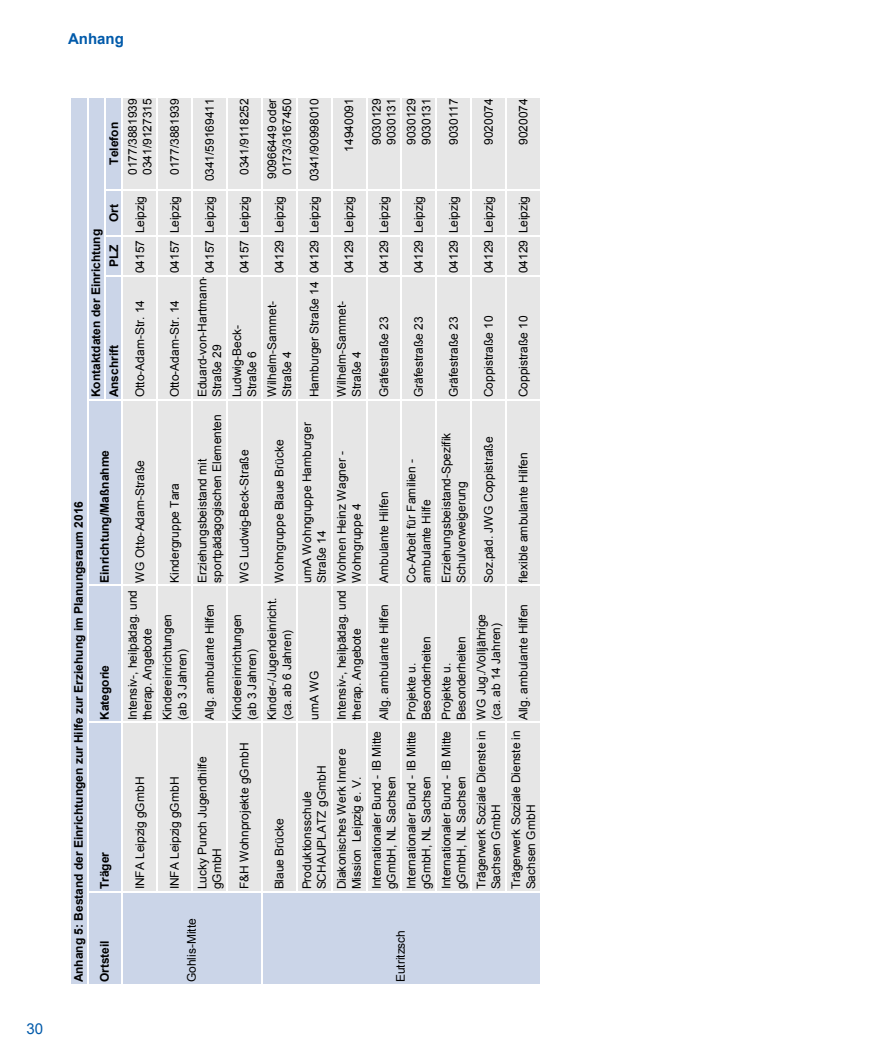
<style>
.page{position:relative;width:893px;height:1063px;background:#fff}
.page>*{position:absolute;margin:0;border:0;box-sizing:border-box;transform-origin:0 0}
.t1{font:700 15px "Arial";color:#015aaa}
.t2{font:15px "Arial";color:#015aaa}
.t3{font:12px/14.9px "Arial";color:#000}
.t4{font:700 12px/26.1px "Arial";color:#000}
</style>
<div class="page">
<div style="left:71px;top:96px;width:52px;height:888px;background:#cbd5e8"></div>
<hr style="left:71px;top:96px;width:52px;height:1px;background:#fff">
<hr style="left:88px;top:891px;width:35px;height:1px;background:#fff">
<hr style="left:88px;top:722px;width:35px;height:1px;background:#fff">
<hr style="left:88px;top:584px;width:35px;height:2px;background:#fff">
<hr style="left:88px;top:399px;width:35px;height:1px;background:#fff">
<svg style="left:106px;top:275px;width:16px;height:1px"></svg>
<svg style="left:106px;top:235px;width:16px;height:1px"></svg>
<svg style="left:106px;top:190px;width:16px;height:1px"></svg>
<hr style="left:87px;top:96px;width:1px;height:888px;background:#fff">
<hr style="left:104px;top:96px;width:2px;height:303px;background:#fff">
<div style="left:123px;top:892px;width:418px;height:92px;background:#cbd5e8"></div>
<div style="left:123px;top:96px;width:418px;height:796px;background:#e6e6e6"></div>
<hr style="left:123px;top:891px;width:418px;height:1px;background:#fff">
<hr style="left:123px;top:722px;width:418px;height:1px;background:#fff">
<hr style="left:123px;top:584px;width:418px;height:2px;background:#fff">
<hr style="left:123px;top:399px;width:418px;height:1px;background:#fff">
<hr style="left:123px;top:275px;width:418px;height:1px;background:#fff">
<hr style="left:123px;top:235px;width:418px;height:1px;background:#fff">
<hr style="left:123px;top:190px;width:418px;height:1px;background:#fff">
<hr style="left:123px;top:96px;width:418px;height:1px;background:#fff">
<hr style="left:122px;top:96px;width:1px;height:888px;background:#fff">
<hr style="left:157px;top:96px;width:1px;height:795px;background:#fff">
<hr style="left:192px;top:96px;width:1px;height:795px;background:#fff">
<hr style="left:226px;top:96px;width:2px;height:795px;background:#fff">
<hr style="left:261px;top:96px;width:1px;height:888px;background:#fff">
<hr style="left:296px;top:96px;width:1px;height:795px;background:#fff">
<hr style="left:331px;top:96px;width:1px;height:795px;background:#fff">
<hr style="left:366px;top:96px;width:1px;height:795px;background:#fff">
<hr style="left:401px;top:96px;width:1px;height:795px;background:#fff">
<hr style="left:436px;top:96px;width:1px;height:795px;background:#fff">
<hr style="left:470px;top:96px;width:2px;height:795px;background:#fff">
<hr style="left:505px;top:96px;width:1px;height:795px;background:#fff">
<hr style="left:540px;top:96px;width:1px;height:888px;background:#fff">
<p class="t2" style="left:26px;top:1019px;width:18px">30</p>
<p class="t1" style="left:68px;top:28px;width:57px">Anhang</p>
<p class="t4" style="left:101px;top:165px;width:44px;rotate:-90deg">Telefon</p>
<p class="t4" style="left:101px;top:222px;width:19px;rotate:-90deg">Ort</p>
<p class="t4" style="left:83px;top:397px;width:170px;rotate:-90deg">Kontaktdaten der Einrichtung</p>
<p class="t4" style="left:101px;top:267px;width:24px;rotate:-90deg">PLZ</p>
<p class="t4" style="left:101px;top:397px;width:54px;rotate:-90deg">Anschrift</p>
<p class="t4" style="left:92px;top:583px;width:134px;rotate:-90deg">Einrichtung/Maßnahme</p>
<p class="t4" style="left:66px;top:982px;width:483px;rotate:-90deg">Anhang 5: Bestand der Einrichtungen zur Hilfe zur Erziehung im Planungsraum 2016<br>Ortsteil</p>
<p class="t4" style="left:92px;top:720px;width:57px;rotate:-90deg">Kategorie</p>
<p class="t4" style="left:92px;top:889px;width:39px;rotate:-90deg">Träger</p>
<p class="t3" style="left:125px;top:175px;width:78px;rotate:-90deg">0177/3881939<br>0341/9127315</p>
<p class="t3" style="left:133px;top:273px;width:79px;rotate:-90deg">04157 Leipzig</p>
<p class="t3" style="left:133px;top:397px;width:99px;rotate:-90deg">Otto-Adam-Str. 14</p>
<p class="t3" style="left:133px;top:583px;width:124px;rotate:-90deg">WG Otto-Adam-Straße</p>
<p class="t3" style="left:125px;top:720px;width:131px;rotate:-90deg">Intensiv-, heilpädag. und therap. Angebote</p>
<p class="t3" style="left:133px;top:889px;width:114px;rotate:-90deg">INFA Leipzig gGmbH</p>
<p class="t3" style="left:167px;top:175px;width:78px;rotate:-90deg">0177/3881939</p>
<p class="t3" style="left:167px;top:273px;width:79px;rotate:-90deg">04157 Leipzig</p>
<p class="t3" style="left:167px;top:397px;width:99px;rotate:-90deg">Otto-Adam-Str. 14</p>
<p class="t3" style="left:167px;top:583px;width:101px;rotate:-90deg">Kindergruppe Tara</p>
<p class="t3" style="left:160px;top:720px;width:108px;rotate:-90deg">Kindereinrichtungen (ab 3 Jahren)</p>
<p class="t3" style="left:202px;top:273px;width:176px;rotate:-90deg">04157 Leipzig 0341/59169411</p>
<p class="t3" style="left:195px;top:397px;width:124px;rotate:-90deg">Eduard-von-Hartmann-<br>Straße 29</p>
<p class="t3" style="left:195px;top:583px;width:170px;rotate:-90deg">Erziehungsbeistand mit sportpädagogischen Elementen</p>
<p class="t3" style="left:202px;top:720px;width:118px;rotate:-90deg">Allg. ambulante Hilfen</p>
<p class="t3" style="left:237px;top:175px;width:78px;rotate:-90deg">0341/9118252</p>
<p class="t3" style="left:237px;top:273px;width:79px;rotate:-90deg">04157 Leipzig</p>
<p class="t3" style="left:265px;top:179px;width:82px;text-align:center;rotate:-90deg">90966449 oder<br>0173/3167450</p>
<p class="t3" style="left:272px;top:273px;width:79px;rotate:-90deg">04129 Leipzig</p>
<p class="t3" style="left:230px;top:397px;width:74px;rotate:-90deg">Ludwig-Beck-<br>Straße 6</p>
<p class="t3" style="left:265px;top:397px;width:98px;rotate:-90deg">Wilhelm-Sammet-<br>Straße 4</p>
<p class="t3" style="left:237px;top:583px;width:134px;rotate:-90deg">WG Ludwig-Beck-Straße</p>
<p class="t3" style="left:230px;top:720px;width:108px;rotate:-90deg">Kindereinrichtungen (ab 3 Jahren)</p>
<p class="t3" style="left:272px;top:583px;width:145px;rotate:-90deg">Wohngruppe Blaue Brücke</p>
<p class="t3" style="left:265px;top:720px;width:124px;rotate:-90deg">Kinder-/Jugendeinricht. (ca. ab 6 Jahren)</p>
<p class="t3" style="left:167px;top:889px;width:114px;rotate:-90deg">INFA Leipzig gGmbH</p>
<p class="t3" style="left:195px;top:889px;width:134px;rotate:-90deg">Lucky Punch Jugendhilfe gGmbH</p>
<p class="t3" style="left:237px;top:889px;width:148px;rotate:-90deg">F&amp;H Wohnprojekte gGmbH</p>
<p class="t3" style="left:272px;top:889px;width:73px;rotate:-90deg">Blaue Brücke</p>
<p class="t3" style="left:307px;top:397px;width:300px;rotate:-90deg">Hamburger Straße 14 04129 Leipzig 0341/90998010</p>
<p class="t3" style="left:342px;top:152px;width:55px;rotate:-90deg">14940091</p>
<p class="t3" style="left:369px;top:145px;width:48px;rotate:-90deg">9030129<br>9030131</p>
<p class="t3" style="left:404px;top:145px;width:48px;rotate:-90deg">9030129<br>9030131</p>
<p class="t3" style="left:342px;top:273px;width:79px;rotate:-90deg">04129 Leipzig</p>
<p class="t3" style="left:334px;top:397px;width:98px;rotate:-90deg">Wilhelm-Sammet-<br>Straße 4</p>
<p class="t3" style="left:377px;top:273px;width:79px;rotate:-90deg">04129 Leipzig</p>
<p class="t3" style="left:377px;top:397px;width:82px;rotate:-90deg">Gräfestraße 23</p>
<p class="t3" style="left:411px;top:273px;width:79px;rotate:-90deg">04129 Leipzig</p>
<p class="t3" style="left:411px;top:397px;width:82px;rotate:-90deg">Gräfestraße 23</p>
<p class="t3" style="left:446px;top:145px;width:48px;rotate:-90deg">9030117</p>
<p class="t3" style="left:446px;top:273px;width:79px;rotate:-90deg">04129 Leipzig</p>
<p class="t3" style="left:446px;top:397px;width:82px;rotate:-90deg">Gräfestraße 23</p>
<p class="t3" style="left:481px;top:145px;width:48px;rotate:-90deg">9020074</p>
<p class="t3" style="left:481px;top:273px;width:79px;rotate:-90deg">04129 Leipzig</p>
<p class="t3" style="left:481px;top:397px;width:83px;rotate:-90deg">Coppistraße 10</p>
<p class="t3" style="left:516px;top:145px;width:48px;rotate:-90deg">9020074</p>
<p class="t3" style="left:516px;top:273px;width:79px;rotate:-90deg">04129 Leipzig</p>
<p class="t3" style="left:516px;top:397px;width:83px;rotate:-90deg">Coppistraße 10</p>
<p class="t3" style="left:300px;top:583px;width:162px;rotate:-90deg">umA Wohngruppe Hamburger<br>Straße 14</p>
<p class="t3" style="left:307px;top:720px;width:51px;rotate:-90deg">umA WG</p>
<p class="t3" style="left:334px;top:583px;width:133px;rotate:-90deg">Wohnen Heinz Wagner -<br>Wohngruppe 4</p>
<p class="t3" style="left:334px;top:720px;width:131px;rotate:-90deg">Intensiv-, heilpädag. und therap. Angebote</p>
<p class="t3" style="left:300px;top:889px;width:125px;rotate:-90deg">Produktionsschule<br>SCHAUPLATZ gGmbH</p>
<p class="t3" style="left:334px;top:889px;width:142px;rotate:-90deg">Diakonisches Werk Innere<br>Mission Leipzig e. V.</p>
<p class="t3" style="left:377px;top:583px;width:93px;rotate:-90deg">Ambulante Hilfen</p>
<p class="t3" style="left:404px;top:583px;width:125px;rotate:-90deg">Co-Arbeit für Familien - ambulante Hilfe</p>
<p class="t3" style="left:439px;top:583px;width:152px;rotate:-90deg">Erziehungsbeistand-Spezifik<br>Schulverweigerung</p>
<p class="t3" style="left:481px;top:583px;width:147px;rotate:-90deg">Soz.päd. JWG Coppistraße</p>
<p class="t3" style="left:516px;top:583px;width:132px;rotate:-90deg">flexible ambulante Hilfen</p>
<p class="t3" style="left:377px;top:720px;width:118px;rotate:-90deg">Allg. ambulante Hilfen</p>
<p class="t3" style="left:369px;top:889px;width:160px;rotate:-90deg">Internationaler Bund - IB Mitte gGmbH, NL Sachsen</p>
<p class="t3" style="left:404px;top:720px;width:85px;rotate:-90deg">Projekte u.<br>Besonderheiten</p>
<p class="t3" style="left:404px;top:889px;width:160px;rotate:-90deg">Internationaler Bund - IB Mitte gGmbH, NL Sachsen</p>
<p class="t3" style="left:439px;top:720px;width:85px;rotate:-90deg">Projekte u.<br>Besonderheiten</p>
<p class="t3" style="left:439px;top:889px;width:160px;rotate:-90deg">Internationaler Bund - IB Mitte gGmbH, NL Sachsen</p>
<p class="t3" style="left:474px;top:720px;width:108px;rotate:-90deg">WG Jug./Volljährige (ca. ab 14 Jahren)</p>
<p class="t3" style="left:474px;top:889px;width:161px;rotate:-90deg">Trägerwerk Soziale Dienste in<br>Sachsen GmbH</p>
<p class="t3" style="left:516px;top:720px;width:118px;rotate:-90deg">Allg. ambulante Hilfen</p>
<p class="t3" style="left:509px;top:889px;width:161px;rotate:-90deg">Trägerwerk Soziale Dienste in<br>Sachsen GmbH</p>
<p class="t3" style="left:184px;top:982px;width:65px;rotate:-90deg">Gohlis-Mitte</p>
<p class="t3" style="left:393px;top:982px;width:54px;rotate:-90deg">Eutritzsch</p>
</div>
